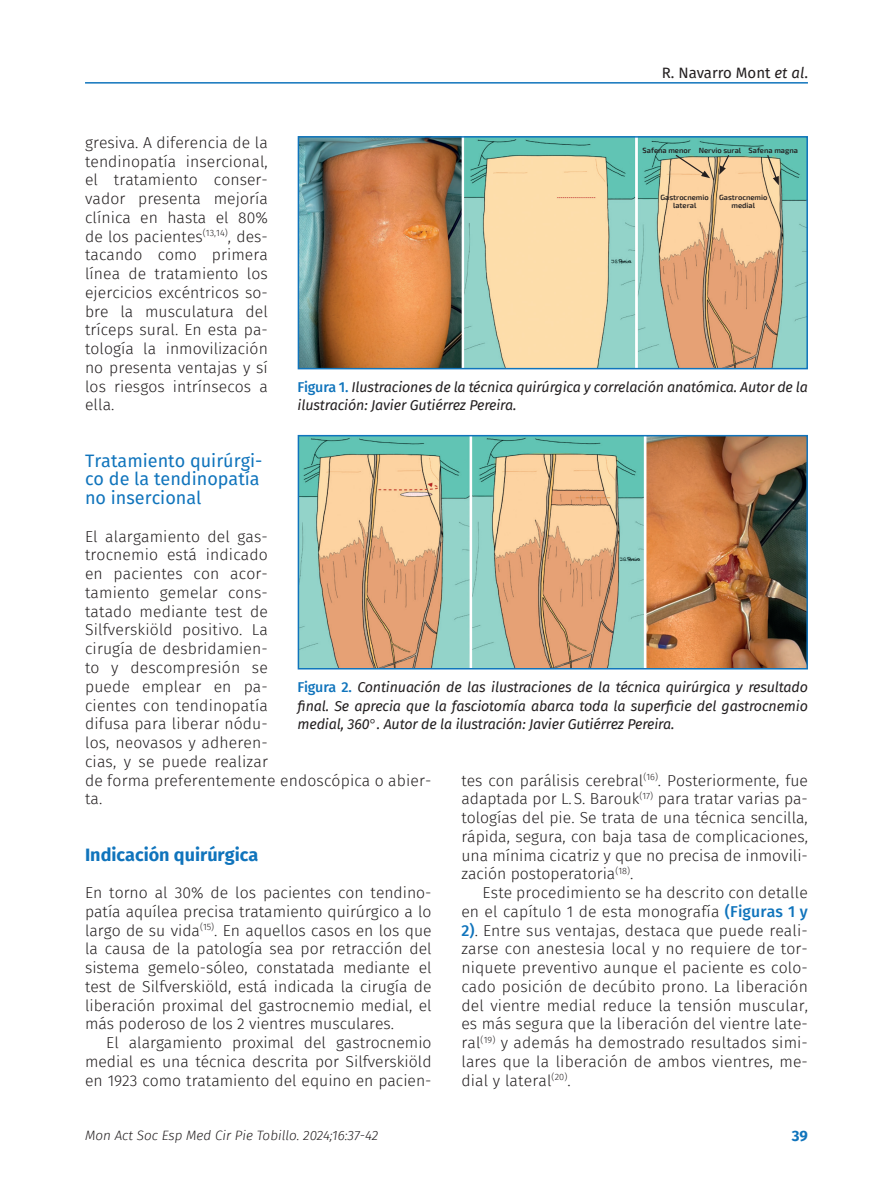
<style>
.page{position:relative;width:893px;height:1191px;background:#fff}
.page>*{position:absolute;margin:0;border:0;box-sizing:border-box;transform-origin:0 0}
.Subladillo_1{font:18px/18.8px "Fira Sans FS";color:#1074bc}
.Ladillo{font:700 18px "Fira Sans FS";color:#1074bc}
.Primer_párrafo{font:15.75px/18.8px "Fira Sans Light FS";letter-spacing:.01em;color:#231f20;text-align:justify}
.Párrafo_general{font:15.75px/18.8px "Fira Sans Light FS";color:#231f20;text-align:justify}
.t1{font:15px "Fira Sans FS";color:#231f20}
.t2{font:700 15px "Fira Sans FS";color:#1074bc}
.Pie_de_foto{font:italic 14.25px/18.8px "Fira Sans FS";letter-spacing:-.01em;color:#231f20;text-align:justify}
.t3{font:italic 300 13.5px "Fira Sans FS";color:#231f20}
.Anotaciones_tabla{font:600 7.5px "Exo 2";color:#231f20}
.s1{font-style:italic}
.s2{font-weight:500;font-style:normal;color:#1074bc}
.s3{font-family:"Fira Sans Light FS";font-style:normal}
.s4{font-family:"Fira Sans FS";font-weight:500;color:#1074bc}
</style>
<div class="page">
<hr style="left:85px;top:82px;width:723px;height:2px;background:#1074bc">
<img style="left:301px;top:438px;width:504px;height:228px">
<div style="left:298px;top:435px;width:510px;height:234px;border:2px solid #1074bc"></div>
<img style="left:301px;top:139px;width:504px;height:227px">
<div style="left:298px;top:136px;width:510px;height:233px;border:2px solid #1074bc"></div>
<svg style="left:766px;top:154px;width:13px;height:31px"></svg>
<svg style="left:719px;top:154px;width:11px;height:21px"></svg>
<svg style="left:674px;top:154px;width:36px;height:24px"></svg>
<p class="Primer_párrafo" style="left:85px;top:133px;width:184px">gresiva. A diferencia de la tendinopatía insercional, el tratamiento conser&shy;vador presenta mejoría clínica en hasta el 80% de los pacientes<sup>(13,14)</sup>, des&shy;tacando como primera línea de tratamiento los ejercicios excéntricos so&shy;bre la musculatura del tríceps sural. En esta pa&shy;tología la inmovilización no presenta ventajas y sí los riesgos intrínsecos a ella.</p>
<p class="t1" style="left:662px;top:62px;width:148px">R. Navarro Mont <span class="s1">et al</span>.</p>
<p class="Anotaciones_tabla" style="left:643px;top:145px;width:50px">Safena menor</p>
<p class="Anotaciones_tabla" style="left:699px;top:146px;width:44px">Nervio sural</p>
<p class="Anotaciones_tabla" style="left:749px;top:146px;width:51px">Safena magna</p>
<p class="Anotaciones_tabla" style="left:660px;top:193px;width:50px">Gastrocnemio</p>
<p class="Anotaciones_tabla" style="left:673px;top:201px;width:25px">lateral</p>
<p class="Anotaciones_tabla" style="left:719px;top:193px;width:50px">Gastrocnemio</p>
<p class="Anotaciones_tabla" style="left:732px;top:201px;width:25px">medial</p>
<p class="Pie_de_foto" style="left:298px;top:377px;width:512px"><span class="s2">Figura 1.</span> Ilustraciones de la técnica quirúrgica y correlación anatómica. Autor de la ilustración: Javier Gutiérrez Pereira.</p>
<p class="Subladillo_1" style="left:85px;top:451px;width:179px">Tratamiento quirúrgi&shy;co de la tendinopatía no insercional</p>
<p class="Primer_párrafo" style="left:85px;top:527px;width:348px;text-align:left">El alargamiento del gas-<br>trocnemio está indicado<br>en pacientes con acor-<br>tamiento gemelar cons-<br>tatado mediante test de<br>Silfverskiöld positivo. La<br>cirugía de desbridamien-<br>to y descompresión se<br>puede emplear en pa-<br>cientes con tendinopatía<br>difusa para liberar nódu-<br>los, neovasos y adheren-<br>cias, y se puede realizar<br>de forma preferentemente endoscópica o abier&shy;ta.</p>
<p class="Pie_de_foto" style="left:298px;top:677px;width:512px"><span class="s2">Figura 2.</span> Continuación de las ilustraciones de la técnica quirúrgica y resultado final. Se aprecia que la fasciotomía abarca toda la superficie del gastrocnemio medial, 360<span class="s3">°</span>. Autor de la ilustración: Javier Gutiérrez Pereira.</p>
<p class="Párrafo_general" style="left:461px;top:770px;width:348px">tes con parálisis cerebral<sup>(16)</sup>. Posteriormente, fue adaptada por L.S. Barouk<sup>(17)</sup> para tratar varias pa&shy;tologías del pie. Se trata de una técnica sencilla, rápida, segura, con baja tasa de complicaciones, una mínima cicatriz y que no precisa de inmovili&shy;zación postoperatoria<sup>(18)</sup>.</p>
<p class="Párrafo_general" style="left:461px;top:883px;width:348px;text-indent:21px">Este procedimiento se ha descrito con detalle en el capítulo 1 de esta monografía <span class="s4">(Figuras 1 y 2)</span>. Entre sus ventajas, destaca que puede reali&shy;zarse con anestesia local y no requiere de tor&shy;niquete preventivo aunque el paciente es colo&shy;cado posición de decúbito prono. La liberación del vientre medial reduce la tensión muscular, es más segura que la liberación del vientre late&shy;ral<sup>(19)</sup> y además ha demostrado resultados simi&shy;lares que la liberación de ambos vientres, me&shy;dial y lateral<sup>(20)</sup>.</p>
<p class="Ladillo" style="left:85px;top:840px;width:175px">Indicación quirúrgica</p>
<p class="Primer_párrafo" style="left:85px;top:883px;width:348px">En torno al 30% de los pacientes con tendino&shy;patía aquílea precisa tratamiento quirúrgico a lo largo de su vida<sup>(15)</sup>. En aquellos casos en los que la causa de la patología sea por retracción del sistema gemelo-sóleo, constatada mediante el test de Silfverskiöld, está indicada la cirugía de liberación proximal del gastrocnemio medial, el más poderoso de los 2 vientres musculares.</p>
<p class="Párrafo_general" style="left:85px;top:1033px;width:348px;text-indent:21px">El alargamiento proximal del gastrocnemio medial es una técnica descrita por Silfverskiöld en 1923 como tratamiento del equino en pacien-</p>
<p class="t3" style="left:85px;top:1125px;width:295px">Mon Act Soc Esp Med Cir Pie Tobillo. 2024;16:37-42</p>
<p class="t2" style="left:792px;top:1124px;width:18px">39</p>
</div>
